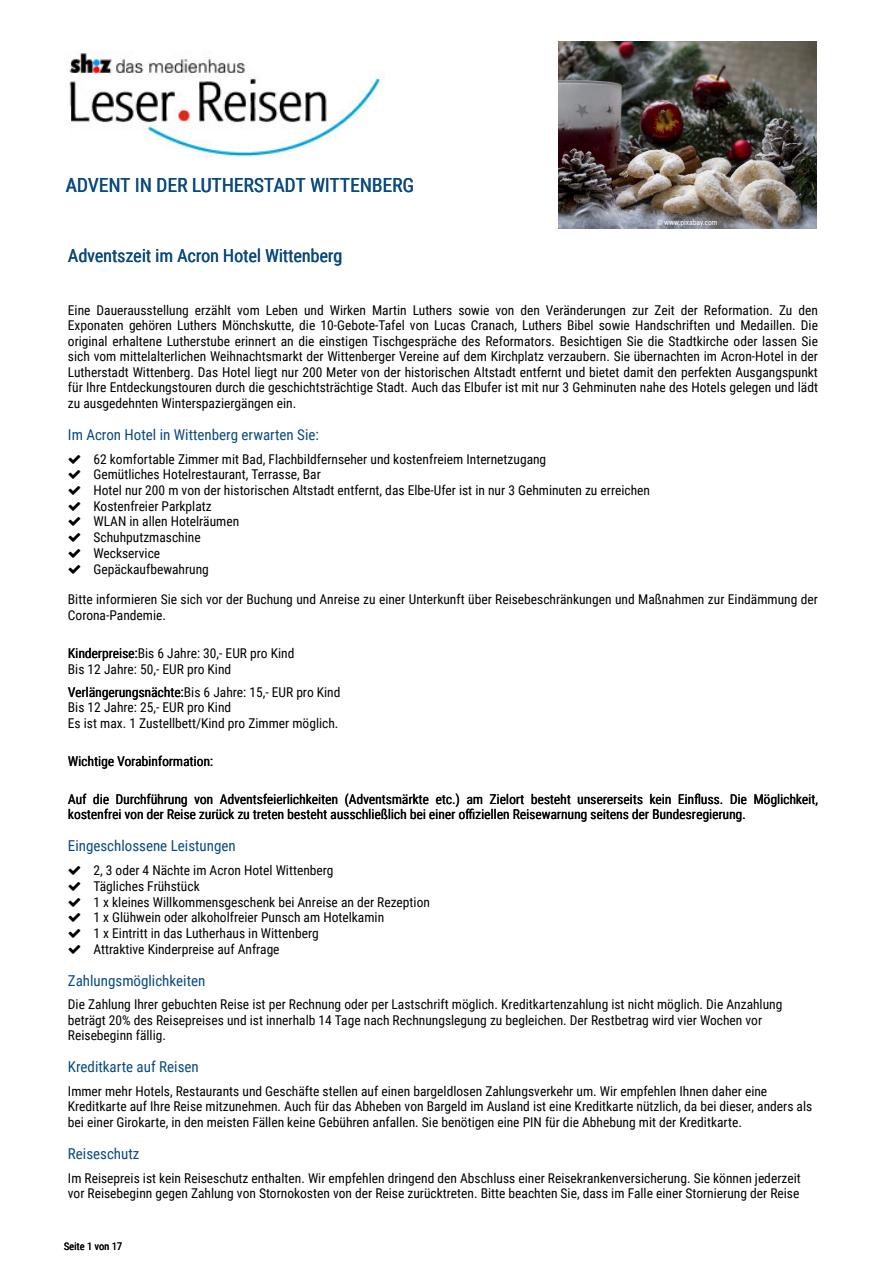
<style>
.page{position:relative;width:893px;height:1263px;background:#fff}
.page>*{position:absolute;margin:0;border:0;box-sizing:border-box;transform-origin:0 0}
.t1{font:19.5px "Roboto Condensed";color:#0a4a7e}
.t2{font:18px "Roboto Condensed";color:#0a4a7e}
.t3{font:15px "Roboto Condensed";color:#0a4a7e}
.t4{font:13.5px/15.5px "Roboto Condensed";color:#000}
.t5{font:10.5px "Roboto Condensed";color:#000}
.t6{font:7.5px "Roboto Condensed";color:#fff}
</style>
<div class="page">
<img style="left:69px;top:51px;width:316px;height:108px">
<img style="left:558px;top:41px;width:258px;height:188px">
<h1 class="t1" style="left:66px;top:176px;width:350px">ADVENT IN DER LUTHERSTADT WITTENBERG</h1>
<p class="t6" style="left:657px;top:219px;width:62px">© www.pixabay.com</p>
<h2 class="t2" style="left:68px;top:247px;width:276px">Adventszeit im Acron Hotel Wittenberg</h2>
<p class="t4" style="left:68px;top:303px;width:751px;text-align:justify">Eine Dauerausstellung erzählt vom Leben und Wirken Martin Luthers sowie von den Veränderungen zur Zeit der Reformation. Zu den Exponaten gehören Luthers Mönchskutte, die 10-Gebote-Tafel von Lucas Cranach, Luthers Bibel sowie Handschriften und Medaillen. Die original erhaltene Lutherstube erinnert an die einstigen Tischgespräche des Reformators. Besichtigen Sie die Stadtkirche oder lassen Sie sich vom mittelalterlichen Weihnachtsmarkt der Wittenberger Vereine auf dem Kirchplatz verzaubern. Sie übernachten im Acron-Hotel in der Lutherstadt Wittenberg. Das Hotel liegt nur 200 Meter von der historischen Altstadt entfernt und bietet damit den perfekten Ausgangspunkt für Ihre Entdeckungstouren durch die geschichtsträchtige Stadt. Auch das Elbufer ist mit nur 3 Gehminuten nahe des Hotels gelegen und lädt zu ausgedehnten Winterspaziergängen ein.</p>
<p class="t3" style="left:68px;top:428px;width:253px">Im Acron Hotel in Wittenberg erwarten Sie:</p>
<p class="t4" style="left:93px;top:452px;width:558px">62 komfortable Zimmer mit Bad, Flachbildfernseher und kostenfreiem Internetzugang<br>Gemütliches Hotelrestaurant, Terrasse, Bar<br>Hotel nur 200 m von der historischen Altstadt entfernt, das Elbe-Ufer ist in nur 3 Gehminuten zu erreichen Kostenfreier Parkplatz<br>WLAN in allen Hotelräumen<br>Schuhputzmaschine<br>Weckservice<br>Gepäckaufbewahrung</p>
<p class="t4" style="left:68px;top:593px;width:751px">Bitte informieren Sie sich vor der Buchung und Anreise zu einer Unterkunft über Reisebeschränkungen und Maßnahmen zur Eindämmung der<br>Corona-Pandemie.</p>
<p class="t4" style="left:68px;top:646px;width:228px">Kinderpreise:Bis 6 Jahre: 30,- EUR pro Kind<br>Bis 12 Jahre: 50,- EUR pro Kind</p>
<p class="t4" style="left:68px;top:685px;width:274px">Verlängerungsnächte:Bis 6 Jahre: 15,- EUR pro Kind<br>Bis 12 Jahre: 25,- EUR pro Kind<br>Es ist max. 1 Zustellbett/Kind pro Zimmer möglich.</p>
<p class="t4" style="left:68px;top:754px;width:147px">Wichtige Vorabinformation:</p>
<p class="t4" style="left:68px;top:792px;width:751px">Auf die Durchführung von Adventsfeierlichkeiten (Adventsmärkte etc.) am Zielort besteht unsererseits kein Einfluss. Die Möglichkeit, kostenfrei von der Reise zurück zu treten besteht ausschließlich bei einer offiziellen Reisewarnung seitens der Bundesregierung.</p>
<p class="t4" style="left:465px;top:808px;width:12px">f</p>
<p class="t3" style="left:68px;top:839px;width:169px">Eingeschlossene Leistungen</p>
<p class="t4" style="left:93px;top:863px;width:338px">2, 3 oder 4 Nächte im Acron Hotel Wittenberg<br>Tägliches Frühstück<br>1 x kleines Willkommensgeschenk bei Anreise an der Rezeption 1 x Glühwein oder alkoholfreier Punsch am Hotelkamin<br>1 x Eintritt in das Lutherhaus in Wittenberg<br>Attraktive Kinderpreise auf Anfrage</p>
<p class="t3" style="left:68px;top:974px;width:139px">Zahlungsmöglichkeiten</p>
<p class="t4" style="left:68px;top:998px;width:716px">Die Zahlung Ihrer gebuchten Reise ist per Rechnung oder per Lastschrift möglich. Kreditkartenzahlung ist nicht möglich. Die Anzahlung beträgt 20% des Reisepreises und ist innerhalb 14 Tage nach Rechnungslegung zu begleichen. Der Restbetrag wird vier Wochen vor<br>Reisebeginn fällig.</p>
<p class="t3" style="left:68px;top:1060px;width:132px">Kreditkarte auf Reisen</p>
<p class="t4" style="left:68px;top:1084px;width:746px">Immer mehr Hotels, Restaurants und Geschäfte stellen auf einen bargeldlosen Zahlungsverkehr um. Wir empfehlen Ihnen daher eine<br>Kreditkarte auf Ihre Reise mitzunehmen. Auch für das Abheben von Bargeld im Ausland ist eine Kreditkarte nützlich, da bei dieser, anders als bei einer Girokarte, in den meisten Fällen keine Gebühren anfallen. Sie benötigen eine PIN für die Abhebung mit der Kreditkarte.</p>
<p class="t3" style="left:68px;top:1147px;width:73px">Reiseschutz</p>
<p class="t4" style="left:68px;top:1171px;width:734px">Im Reisepreis ist kein Reiseschutz enthalten. Wir empfehlen dringend den Abschluss einer Reisekrankenversicherung. Sie können jederzeit vor Reisebeginn gegen Zahlung von Stornokosten von der Reise zurücktreten. Bitte beachten Sie, dass im Falle einer Stornierung der Reise</p>
<p class="t5" style="left:64px;top:1242px;width:60px">Seite 1 von 17</p>
</div>
